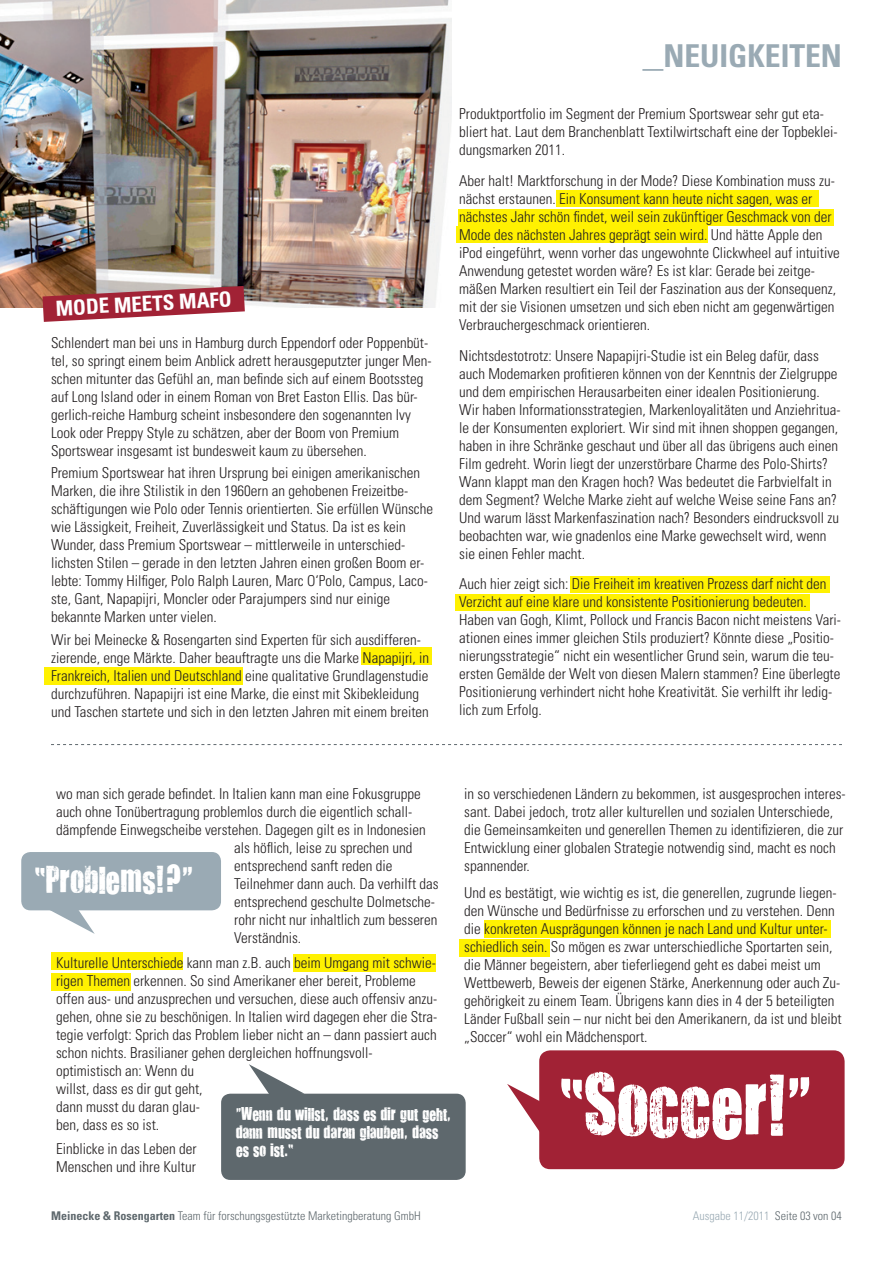
<style>
.page{position:relative;width:893px;height:1263px;background:#fff}
.page>*{position:absolute;margin:0;border:0;box-sizing:border-box;transform-origin:0 0}
.t1{font:71.25px "You Are Loved";color:#fff}
.t2{font:31.5px "You Are Loved";color:#fff}
.t3{font:700 condensed 31.5px "Univers";color:#9aaab4}
.t4{font:700 condensed 21px "Univers";color:#fff}
.t5{font:300 condensed 15px/18px "Univers";color:#231f20}
.t6{font:15px/18px "You Are Loved";color:#fff}
.t7{font:300 condensed 12px "Univers";color:#5e686d}
.t8{font:300 condensed 12px "Univers";color:#9aaab4}
.s1{font-weight:700}
.s2{color:#5e686d}
</style>
<div class="page">
<div style="left:571px;top:576px;width:259px;height:16px;background:#fff101"></div>
<div style="left:455px;top:594px;width:355px;height:16px;background:#fff101"></div>
<div style="left:459px;top:939px;width:90px;height:17px;background:#fff101"></div>
<div style="left:484px;top:920px;width:347px;height:18px;background:#fff101"></div>
<div style="left:51px;top:952px;width:132px;height:18px;background:#fff101"></div>
<div style="left:293px;top:955px;width:143px;height:17px;background:#fff101"></div>
<div style="left:51px;top:973px;width:80px;height:18px;background:#fff101"></div>
<div style="left:556px;top:190px;width:262px;height:16px;background:#fff101"></div>
<div style="left:458px;top:209px;width:375px;height:16px;background:#fff101"></div>
<div style="left:456px;top:226px;width:252px;height:16px;background:#fff101"></div>
<div style="left:361px;top:647px;width:71px;height:18px;background:#fff101"></div>
<div style="left:45px;top:668px;width:198px;height:17px;background:#fff101"></div>
<img style="left:0;top:0;width:452px;height:308px">
<hr style="left:642px;top:69px;width:21px;height:2px;background:#9aaab4">
<svg style="left:51px;top:744px;width:791px;height:1px"></svg>
<svg style="left:43px;top:286px;width:202px;height:36px;background:#b0525d"></svg>
<div style="left:21px;top:852px;width:200px;height:58px;background:#9aaab4;border-radius:9px"></div>
<svg style="left:39px;top:910px;width:56px;height:24px"></svg>
<div style="left:221px;top:1094px;width:245px;height:86px;background:#5e686d;border-radius:9px"></div>
<svg style="left:249px;top:1064px;width:55px;height:30px"></svg>
<div style="left:539px;top:1050px;width:306px;height:119px;background:#a12235;border-radius:11px"></div>
<svg style="left:507px;top:1084px;width:33px;height:50px"></svg>
<h3 class="t4" style="left:55px;top:295px;width:178px;rotate:-3deg">MODE MEETS MAFO</h3>
<p class="t5" style="left:51px;top:334px;width:382px">Schlendert man bei uns in Hamburg durch Eppendorf oder Poppenbüt&shy;tel, so springt einem beim Anblick adrett herausgeputzter junger Men&shy;schen mitunter das Gefühl an, man befinde sich auf einem Bootssteg auf Long Island oder in einem Roman von Bret Easton Ellis. Das bür&shy;gerlich-reiche Hamburg scheint insbesondere den sogenannten Ivy Look oder Preppy Style zu schätzen, aber der Boom von Premium Sportswear insgesamt ist bundesweit kaum zu übersehen.</p>
<p class="t5" style="left:51px;top:464px;width:383px">Premium Sportswear hat ihren Ursprung bei einigen amerikanischen Marken, die ihre Stilistik in den 1960ern an gehobenen Freizeitbe&shy;schäftigungen wie Polo oder Tennis orientierten. Sie erfüllen Wünsche wie Lässigkeit, Freiheit, Zuverlässigkeit und Status. Da ist es kein Wunder, dass Premium Sportswear – mittlerweile in unterschied&shy;lichsten Stilen – gerade in den letzten Jahren einen großen Boom er&shy;lebte: Tommy Hilfiger, Polo Ralph Lauren, Marc O‘Polo, Campus, Laco&shy;ste, Gant, Napapijri, Moncler oder Parajumpers sind nur einige bekannte Marken unter vielen.</p>
<p class="t5" style="left:51px;top:630px;width:380px">Wir bei Meinecke &amp; Rosengarten sind Experten für sich ausdifferen&shy;zierende, enge Märkte. Daher beauftragte uns die Marke Napapijri, in Frankreich, Italien und Deutschland eine qualitative Grundlagenstudie durchzuführen. Napapijri ist eine Marke, die einst mit Skibekleidung und Taschen startete und sich in den letzten Jahren mit einem breiten</p>
<h2 class="t3" style="left:663px;top:36px;width:180px">NEUIGKEITEN</h2>
<p class="t5" style="left:459px;top:105px;width:380px">Produktportfolio im Segment der Premium Sportswear sehr gut eta&shy;bliert hat. Laut dem Branchenblatt Textilwirtschaft eine der Topbeklei&shy;dungsmarken 2011.</p>
<p class="t5" style="left:459px;top:171px;width:382px">Aber halt! Marktforschung in der Mode? Diese Kombination muss zu&shy;nächst erstaunen. Ein Konsument kann heute nicht sagen, was er nächstes Jahr schön findet, weil sein zukünftiger Geschmack von der Mode des nächsten Jahres geprägt sein wird. Und hätte Apple den iPod eingeführt, wenn vorher das ungewohnte Clickwheel auf intuitive Anwendung getestet worden wäre? Es ist klar: Gerade bei zeitge&shy;mäßen Marken resultiert ein Teil der Faszination aus der Konsequenz, mit der sie Visionen umsetzen und sich eben nicht am gegenwärtigen Verbrauchergeschmack orientieren.</p>
<p class="t5" style="left:459px;top:346px;width:383px">Nichtsdestotrotz: Unsere Napapijri-Studie ist ein Beleg dafür, dass auch Modemarken profitieren können von der Kenntnis der Zielgruppe und dem empirischen Herausarbeiten einer idealen Positionierung.<br>Wir haben Informationsstrategien, Markenloyalitäten und Anziehritua&shy;le der Konsumenten exploriert. Wir sind mit ihnen shoppen gegangen, haben in ihre Schränke geschaut und über all das übrigens auch einen Film gedreht. Worin liegt der unzerstörbare Charme des Polo-Shirts?<br>Wann klappt man den Kragen hoch? Was bedeutet die Farbvielfalt in dem Segment? Welche Marke zieht auf welche Weise seine Fans an?<br>Und warum lässt Markenfaszination nach? Besonders eindrucksvoll zu beobachten war, wie gnadenlos eine Marke gewechselt wird, wenn sie einen Fehler macht.</p>
<p class="t5" style="left:459px;top:575px;width:383px">Auch hier zeigt sich: Die Freiheit im kreativen Prozess darf nicht den Verzicht auf eine klare und konsistente Positionierung bedeuten.<br>Haben van Gogh, Klimt, Pollock und Francis Bacon nicht meistens Vari&shy;ationen eines immer gleichen Stils produziert? Könnte diese „Positio&shy;nierungsstrategie“ nicht ein wesentlicher Grund sein, warum die teu&shy;ersten Gemälde der Welt von diesen Malern stammen? Eine überlegte Positionierung verhindert nicht hohe Kreativität. Sie verhilft ihr ledig&shy;lich zum Erfolg.</p>
<p class="t5" style="left:56px;top:785px;width:366px">wo man sich gerade befindet. In Italien kann man eine Fokusgruppe</p>
<p class="t5" style="left:56px;top:803px;width:358px">auch ohne Tonübertragung problemlos durch die eigentlich schall-</p>
<p class="t5" style="left:56px;top:821px;width:371px">dämpfende Einwegscheibe verstehen. Dagegen gilt es in Indonesien</p>
<p class="t5" style="left:234px;top:839px;width:180px">als höflich, leise zu sprechen und</p>
<p class="t5" style="left:234px;top:857px;width:160px">entsprechend sanft reden die</p>
<p class="t5" style="left:234px;top:875px;width:206px">Teilnehmer dann auch. Da verhilft das</p>
<p class="t5" style="left:234px;top:893px;width:202px">entsprechend geschulte Dolmetsche-</p>
<p class="t5" style="left:234px;top:911px;width:205px">rohr nicht nur inhaltlich zum besseren</p>
<p class="t5" style="left:234px;top:929px;width:68px">Verständnis.</p>
<p class="t5" style="left:56px;top:953px;width:383px">Kulturelle Unterschiede kann man z.B. auch beim Umgang mit schwie&shy;rigen Themen erkennen. So sind Amerikaner eher bereit, Probleme offen aus- und anzusprechen und versuchen, diese auch offensiv anzu&shy;gehen, ohne sie zu beschönigen. In Italien wird dagegen eher die Stra&shy;tegie verfolgt: Sprich das Problem lieber nicht an – dann passiert auch schon nichts. Brasilianer gehen dergleichen hoffnungsvoll&shy;optimistisch an: Wenn du<br>willst, dass es dir gut geht,<br>dann musst du daran glau-<br>ben, dass es so ist.</p>
<p class="t5" style="left:56px;top:1140px;width:142px">Einblicke in das Leben der<br>Menschen und ihre Kultur</p>
<h2 class="t2" style="left:35px;top:858px;width:159px">“Problems!?”</h2>
<p class="t6" style="left:236px;top:1104px;width:217px">”Wenn du willst, dass es dir gut geht, dann musst du daran glauben, dass es so ist.“</p>
<p class="t5" style="left:464px;top:785px;width:383px">in so verschiedenen Ländern zu bekommen, ist ausgesprochen interes&shy;sant. Dabei jedoch, trotz aller kulturellen und sozialen Unterschiede, die Gemeinsamkeiten und generellen Themen zu identifizieren, die zur Entwicklung einer globalen Strategie notwendig sind, macht es noch spannender.</p>
<p class="t5" style="left:464px;top:883px;width:379px">Und es bestätigt, wie wichtig es ist, die generellen, zugrunde liegen&shy;den Wünsche und Bedürfnisse zu erforschen und zu verstehen. Denn die konkreten Ausprägungen können je nach Land und Kultur unter&shy;schiedlich sein. So mögen es zwar unterschiedliche Sportarten sein, die Männer begeistern, aber tieferliegend geht es dabei meist um Wettbewerb, Beweis der eigenen Stärke, Anerkennung oder auch Zu&shy;gehörigkeit zu einem Team. Übrigens kann dies in 4 der 5 beteiligten Länder Fußball sein – nur nicht bei den Amerikanern, da ist und bleibt „Soccer“ wohl ein Mädchensport.</p>
<h1 class="t1" style="left:561px;top:1057px;width:252px">“Soccer!”</h1>
<p class="t7" style="left:51px;top:1209px;width:371px"><span class="s1">Meinecke &amp; Rosengarten</span> Team für forschungsgestützte Marketingberatung GmbH</p>
<p class="t8" style="left:693px;top:1209px;width:151px">Ausgabe 11/2011 <span class="s2">Seite 03 von 04</span></p>
</div>
